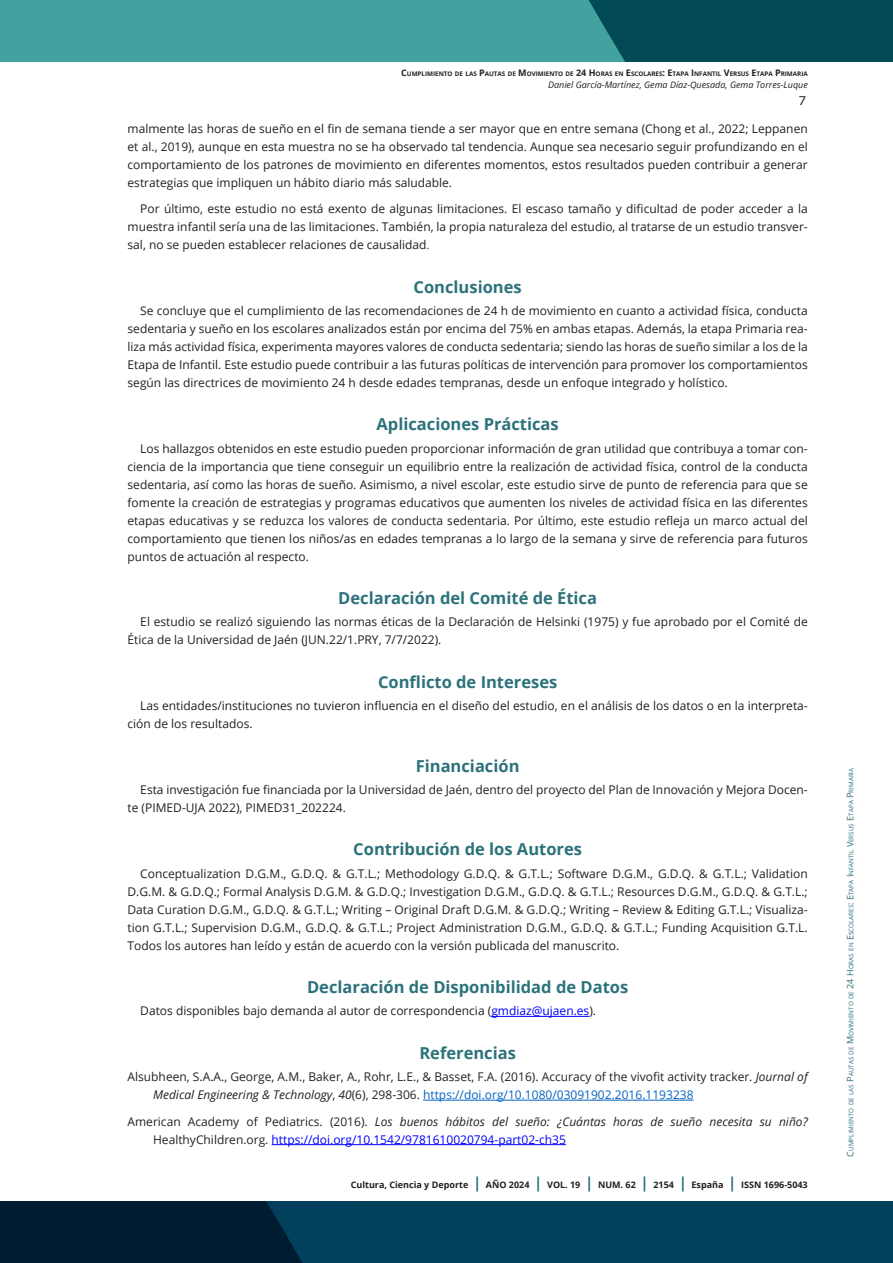
<style>
.page{position:relative;width:893px;height:1263px;background:#fff}
.page>*{position:absolute;margin:0;border:0;box-sizing:border-box;transform-origin:0 0}
.subtitulo_H3{font:700 16.5px "Open Sans";color:#2c727a}
.Cuerpo_de_texto_P{font:700 16.5px "Open Sans";color:#2c727a}
.Cuerpo_de_texto_P-2{font:12px/18px "Open Sans";color:#231f20;text-align:justify}
.bibliografia{font:12px/18px "Open Sans";color:#222}
.bibliografia-2{font:italic 12px/18px "Open Sans";color:#222}
.t1{font:12px "Verdana";color:#231f20}
.t2{font:700 9px "Open Sans";color:#231f20}
.t3{font:italic 9px "Open Sans";color:#231f20}
.t4{font:6.3px "Open Sans";color:#2c727a}
.t5{font:700 6.3px "Open Sans";color:#231f20}
.s1{font-size:9px}
.s2{color:#2a6e73}
.s3{color:#00f}
.s4{font-style:italic}
.s5{color:#0563c1}
.s6{font-style:normal}
.s7{font-style:normal;color:#00f}
.s8{font-size:15px;color:#2c727a}
</style>
<div class="page">
<svg style="left:0;top:1201px;width:893px;height:62px;background:#02344e"></svg>
<div style="left:0;top:0;width:893px;height:62px;background:#41a29f"></div>
<div style="left:589px;top:0;width:304px;height:62px;background:#024a56"></div>
<hr style="left:491px;top:1016px;width:98px;height:1px;background:#00f">
<hr style="left:272px;top:1144px;width:294px;height:1px;background:#00f">
<hr style="left:423px;top:1100px;width:270px;height:1px;background:#0563c1">
<p class="t5" style="left:401px;top:69px;width:408px"><span class="s1">C</span>UMPLIMIENTO DE LAS <span class="s1">P</span>AUTAS DE <span class="s1">M</span> OVIMIENTO DE <span class="s1">24 H</span>ORAS EN <span class="s1">E</span>SCOLARES<span class="s1">: E</span>TAPA <span class="s1">I</span> NFANTIL <span class="s1">V</span>ERSUS <span class="s1">E</span>TAPA <span class="s1">P</span> RIMARIA</p>
<p class="t3" style="left:548px;top:79px;width:261px">Daniel García-Martínez, Gema Díaz-Quesada, Gema Torres-Luque</p>
<p class="t1" style="left:799px;top:95px;width:9px">7</p>
<p class="Cuerpo_de_texto_P-2" style="left:128px;top:119px;width:682px">malmente las horas de sueño en el fin de semana tiende a ser mayor que en entre semana (Chong et al., 2022; Leppanen et al., 2019), aunque en esta muestra no se ha observado tal tendencia. Aunque sea necesario seguir profundizando en el comportamiento de los patrones de movimiento en diferentes momentos, estos resultados pueden contribuir a generar estrategias que impliquen un hábito diario más saludable.</p>
<p class="Cuerpo_de_texto_P-2" style="left:128px;top:199px;width:682px;text-indent:13px">Por último, este estudio no está exento de algunas limitaciones. El escaso tamaño y dificultad de poder acceder a la muestra infantil sería una de las limitaciones. También, la propia naturaleza del estudio, al tratarse de un estudio transver&shy;sal, no se pueden establecer relaciones de causalidad<span class="s2">.</span></p>
<p class="subtitulo_H3" style="left:414px;top:275px;width:110px">Conclusiones</p>
<p class="Cuerpo_de_texto_P-2" style="left:128px;top:301px;width:682px;text-indent:13px">Se concluye que el cumplimiento de las recomendaciones de 24 h de movimiento en cuanto a actividad física, conducta sedentaria y sueño en los escolares analizados están por encima del 75% en ambas etapas. Además, la etapa Primaria rea&shy;liza más actividad física, experimenta mayores valores de conducta sedentaria; siendo las horas de sueño similar a los de la Etapa de Infantil. Este estudio puede contribuir a las futuras políticas de intervención para promover los comportamientos según las directrices de movimiento 24 h desde edades tempranas, desde un enfoque integrado y holístico.</p>
<p class="subtitulo_H3" style="left:376px;top:413px;width:184px">Aplicaciones Prácticas</p>
<p class="Cuerpo_de_texto_P-2" style="left:128px;top:439px;width:682px;text-indent:13px">Los hallazgos obtenidos en este estudio pueden proporcionar información de gran utilidad que contribuya a tomar con&shy;ciencia de la importancia que tiene conseguir un equilibrio entre la realización de actividad física, control de la conducta sedentaria, así como las horas de sueño. Asimismo, a nivel escolar, este estudio sirve de punto de referencia para que se fomente la creación de estrategias y programas educativos que aumenten los niveles de actividad física en las diferentes etapas educativas y se reduzca los valores de conducta sedentaria. Por último, este estudio refleja un marco actual del comportamiento que tienen los niños/as en edades tempranas a lo largo de la semana y sirve de referencia para futuros puntos de actuación al respecto.</p>
<p class="subtitulo_H3" style="left:338px;top:586px;width:260px">Declaración del Comité de Ética</p>
<p class="Cuerpo_de_texto_P-2" style="left:128px;top:613px;width:682px;text-indent:13px">El estudio se realizó siguiendo las normas éticas de la Declaración de Helsinki (1975) y fue aprobado por el Comité de<br>Ética de la Universidad de Jaén (JUN.22/1.PRY, 7/7/2022).</p>
<p class="subtitulo_H3" style="left:378px;top:670px;width:181px">Conflicto de Intereses</p>
<p class="Cuerpo_de_texto_P-2" style="left:128px;top:696px;width:682px;text-indent:13px">Las entidades/instituciones no tuvieron influencia en el diseño del estudio, en el análisis de los datos o en la interpreta&shy;ción de los resultados.</p>
<p class="subtitulo_H3" style="left:416px;top:754px;width:105px">Financiación</p>
<p class="Cuerpo_de_texto_P-2" style="left:128px;top:780px;width:682px;text-indent:13px">Esta investigación fue financiada por la Universidad de Jaén, dentro del proyecto del Plan de Innovación y Mejora Docen&shy;te (PIMED-UJA 2022), PIMED31_202224.</p>
<p class="subtitulo_H3" style="left:353px;top:838px;width:230px">Contribución de los Autores</p>
<p class="Cuerpo_de_texto_P-2" style="left:128px;top:864px;width:682px;text-indent:13px">Conceptualization D.G.M., G.D.Q. &amp; G.T.L.; Methodology G.D.Q. &amp; G.T.L.; Software D.G.M., G.D.Q. &amp; G.T.L.; Validation D.G.M. &amp; G.D.Q.; Formal Analysis D.G.M. &amp; G.D.Q.; Investigation D.G.M., G.D.Q. &amp; G.T.L.; Resources D.G.M., G.D.Q. &amp; G.T.L.; Data Curation D.G.M., G.D.Q. &amp; G.T.L.; Writing – Original Draft D.G.M. &amp; G.D.Q.; Writing – Review &amp; Editing G.T.L.; Visualiza&shy;tion G.T.L.; Supervision D.G.M., G.D.Q. &amp; G.T.L.; Project Administration D.G.M., G.D.Q. &amp; G.T.L.; Funding Acquisition G.T.L.<br>Todos los autores han leído y están de acuerdo con la versión publicada del manuscrito.</p>
<p class="Cuerpo_de_texto_P" style="left:307px;top:975px;width:323px">Declaración de Disponibilidad de Datos</p>
<p class="Cuerpo_de_texto_P-2" style="left:140px;top:1002px;width:457px">Datos disponibles bajo demanda al autor de correspondencia (<span class="s3">gmdiaz@ujaen.es</span>).</p>
<p class="subtitulo_H3" style="left:419px;top:1041px;width:98px">Referencias</p>
<p class="bibliografia" style="left:153px;top:1067px;width:656px;text-indent:-26px">Alsubheen, S.A.A., George, A.M., Baker, A., Rohr, L.E., &amp; Basset, F.A. (2016). Accuracy of the vivofit activity tracker. <span class="s4">Journal of<br>Medical Engineering &amp; Technology</span>, <span class="s4">40</span>(6), 298-306. <span class="s5">https://doi.org/10.1080/03091902.2016.1193238</span></p>
<p class="bibliografia-2" style="left:153px;top:1112px;width:656px;text-indent:-26px"><span class="s6">American Academy of Pediatrics. (2016).</span> Los buenos hábitos del sueño: ¿Cuántas horas de sueño necesita su niño?<br><span class="s6">HealthyChildren.org.</span> <span class="s7">https://doi.org/10.1542/9781610020794-part02-ch35</span></p>
<p class="t2" style="left:351px;top:1179px;width:458px">Cultura, Ciencia y Deporte <span class="s8">|</span> AÑO 2024 <span class="s8">|</span> VOL. 19 <span class="s8">|</span> NUM. 62 <span class="s8">|</span> 2154 <span class="s8">|</span> España <span class="s8">|</span> ISSN 1696-5043</p>
<p class="t4" style="left:847px;top:1156px;width:390px;rotate:-90deg"><span class="s1">C</span>umplimiento de las <span class="s1">P</span>autas de <span class="s1">M</span> ovimiento de <span class="s1">24 H</span>oras en <span class="s1">E</span>scolares<span class="s1">: E</span>tapa <span class="s1">I</span> nfantil <span class="s1">V</span>ersus <span class="s1">E</span>tapa <span class="s1">P</span> rimaria</p>
</div>
